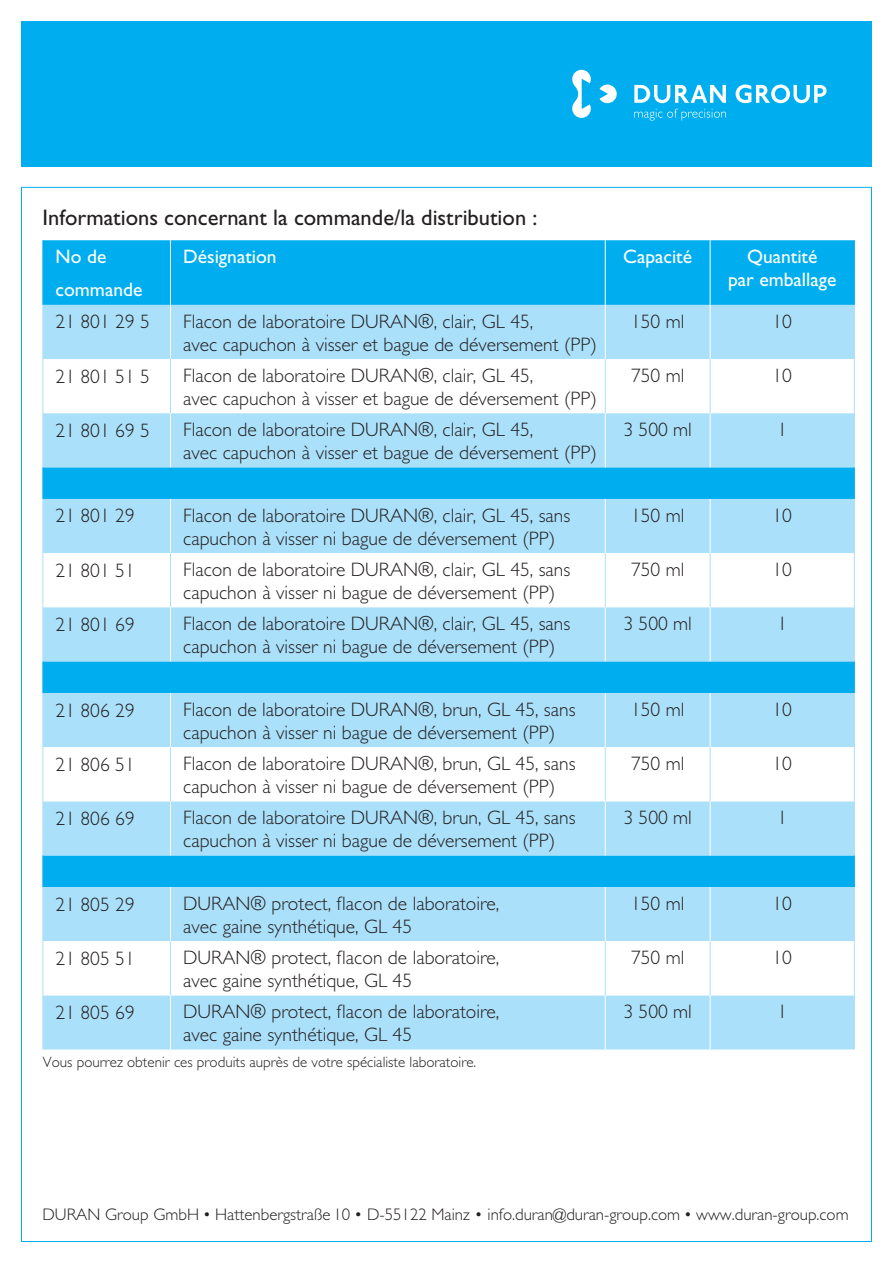
<style>
.page{position:relative;width:893px;height:1263px;background:#fff}
.page>*{position:absolute;margin:0;border:0;box-sizing:border-box;transform-origin:0 0}
.copy__bold{font:22.5px "Gill Sans";color:#231f20}
.Subline{font:300 19.5px/22.5px "Gill Sans";color:#231f20}
.Subline-2{font:19.5px/33px "Gill Sans";color:#fff}
.t1{font:300 16.8px "Gill Sans";color:#231f20}
.t2{font:300 15px "Gill Sans";color:#231f20}
</style>
<div class="page">
<div style="left:21px;top:21px;width:851px;height:145px;background:#00aeef"></div>
<svg style="left:572px;top:70px;width:45px;height:48px"></svg>
<svg style="left:634px;top:85px;width:192px;height:18px"></svg>
<svg style="left:634px;top:109px;width:92px;height:12px"></svg>
<div style="left:44px;top:240px;width:810px;height:65px;background:#00aeef"></div>
<div style="left:44px;top:305px;width:810px;height:744px;background:#aae0f9"></div>
<svg style="left:44px;top:359px;width:810px;height:636px;fill:#aae0f9"></svg>
<hr style="left:605px;top:240px;width:1px;height:65px;background:#fff">
<hr style="left:43px;top:359px;width:1px;height:54px;background:#aae0f9">
<hr style="left:170px;top:359px;width:1px;height:54px;background:#aae0f9">
<hr style="left:605px;top:359px;width:1px;height:54px;background:#aae0f9">
<hr style="left:710px;top:359px;width:1px;height:54px;background:#aae0f9">
<hr style="left:854px;top:359px;width:1px;height:54px;background:#aae0f9">
<hr style="left:43px;top:553px;width:1px;height:54px;background:#aae0f9">
<hr style="left:170px;top:553px;width:1px;height:54px;background:#aae0f9">
<hr style="left:605px;top:553px;width:1px;height:54px;background:#aae0f9">
<hr style="left:710px;top:553px;width:1px;height:54px;background:#aae0f9">
<hr style="left:854px;top:553px;width:1px;height:54px;background:#aae0f9">
<hr style="left:43px;top:747px;width:1px;height:54px;background:#aae0f9">
<hr style="left:170px;top:747px;width:1px;height:54px;background:#aae0f9">
<hr style="left:605px;top:747px;width:1px;height:54px;background:#aae0f9">
<hr style="left:710px;top:747px;width:1px;height:54px;background:#aae0f9">
<hr style="left:854px;top:747px;width:1px;height:54px;background:#aae0f9">
<hr style="left:43px;top:941px;width:1px;height:54px;background:#aae0f9">
<hr style="left:170px;top:941px;width:1px;height:54px;background:#aae0f9">
<hr style="left:605px;top:941px;width:1px;height:54px;background:#aae0f9">
<hr style="left:710px;top:941px;width:1px;height:54px;background:#aae0f9">
<hr style="left:854px;top:941px;width:1px;height:54px;background:#aae0f9">
<hr style="left:43px;top:240px;width:1px;height:65px;background:#00aeef">
<hr style="left:170px;top:240px;width:1px;height:65px;background:#fff">
<hr style="left:710px;top:240px;width:1px;height:65px;background:#fff">
<hr style="left:854px;top:240px;width:1px;height:65px;background:#00aeef">
<hr style="left:43px;top:305px;width:1px;height:54px;background:#aae0f9">
<hr style="left:854px;top:305px;width:1px;height:54px;background:#aae0f9">
<hr style="left:43px;top:413px;width:1px;height:54px;background:#aae0f9">
<hr style="left:854px;top:413px;width:1px;height:54px;background:#aae0f9">
<hr style="left:43px;top:499px;width:1px;height:54px;background:#aae0f9">
<hr style="left:854px;top:499px;width:1px;height:54px;background:#aae0f9">
<hr style="left:43px;top:607px;width:1px;height:54px;background:#aae0f9">
<hr style="left:854px;top:607px;width:1px;height:54px;background:#aae0f9">
<hr style="left:43px;top:693px;width:1px;height:54px;background:#aae0f9">
<hr style="left:854px;top:693px;width:1px;height:54px;background:#aae0f9">
<hr style="left:43px;top:801px;width:1px;height:54px;background:#aae0f9">
<hr style="left:854px;top:801px;width:1px;height:54px;background:#aae0f9">
<hr style="left:43px;top:887px;width:1px;height:54px;background:#aae0f9">
<hr style="left:854px;top:887px;width:1px;height:54px;background:#aae0f9">
<hr style="left:43px;top:995px;width:1px;height:54px;background:#aae0f9">
<hr style="left:854px;top:995px;width:1px;height:54px;background:#aae0f9">
<hr style="left:170px;top:305px;width:1px;height:54px;background:#fff">
<hr style="left:710px;top:305px;width:1px;height:54px;background:#fff">
<hr style="left:170px;top:413px;width:1px;height:54px;background:#fff">
<hr style="left:710px;top:413px;width:1px;height:54px;background:#fff">
<hr style="left:170px;top:499px;width:1px;height:54px;background:#fff">
<hr style="left:710px;top:499px;width:1px;height:54px;background:#fff">
<hr style="left:170px;top:607px;width:1px;height:54px;background:#fff">
<hr style="left:710px;top:607px;width:1px;height:54px;background:#fff">
<hr style="left:170px;top:693px;width:1px;height:54px;background:#fff">
<hr style="left:710px;top:693px;width:1px;height:54px;background:#fff">
<hr style="left:170px;top:801px;width:1px;height:54px;background:#fff">
<hr style="left:710px;top:801px;width:1px;height:54px;background:#fff">
<hr style="left:170px;top:887px;width:1px;height:54px;background:#fff">
<hr style="left:710px;top:887px;width:1px;height:54px;background:#fff">
<hr style="left:170px;top:995px;width:1px;height:54px;background:#fff">
<hr style="left:710px;top:995px;width:1px;height:54px;background:#fff">
<hr style="left:605px;top:305px;width:1px;height:54px;background:#fff">
<hr style="left:605px;top:413px;width:1px;height:54px;background:#fff">
<hr style="left:605px;top:499px;width:1px;height:54px;background:#fff">
<hr style="left:605px;top:607px;width:1px;height:54px;background:#fff">
<hr style="left:605px;top:693px;width:1px;height:54px;background:#fff">
<hr style="left:605px;top:801px;width:1px;height:54px;background:#fff">
<hr style="left:605px;top:887px;width:1px;height:54px;background:#fff">
<hr style="left:605px;top:995px;width:1px;height:54px;background:#fff">
<hr style="left:43px;top:855px;width:1px;height:32px;background:#00aeef">
<hr style="left:854px;top:855px;width:1px;height:32px;background:#00aeef">
<hr style="left:43px;top:467px;width:1px;height:32px;background:#00aeef">
<hr style="left:854px;top:467px;width:1px;height:32px;background:#00aeef">
<hr style="left:43px;top:661px;width:1px;height:32px;background:#00aeef">
<hr style="left:854px;top:661px;width:1px;height:32px;background:#00aeef">
<p class="copy__bold" style="left:43px;top:205px;width:496px">Informations concernant la commande/la distribution :</p>
<p class="Subline-2" style="left:56px;top:240px;width:88px">No de commande</p>
<p class="Subline-2" style="left:183px;top:240px;width:95px">Désignation</p>
<p class="Subline-2" style="left:623px;top:240px;width:70px">Capacité</p>
<p class="Subline-2" style="left:728px;top:246px;width:110px;line-height:22.5px;text-align:center">Quantité<br>par emballage</p>
<p class="Subline" style="left:56px;top:311px;width:96px">21 801 29 5</p>
<p class="Subline" style="left:183px;top:310px;width:415px">Flacon de laboratoire DURAN®, clair, GL 45,<br>avec capuchon à visser et bague de déversement (PP)</p>
<p class="Subline" style="left:631px;top:310px;width:55px">150 ml</p>
<p class="Subline" style="left:772px;top:310px;width:21px">10</p>
<p class="Subline" style="left:56px;top:365px;width:96px">21 801 51 5</p>
<p class="Subline" style="left:183px;top:365px;width:415px">Flacon de laboratoire DURAN®, clair, GL 45,<br>avec capuchon à visser et bague de déversement (PP)</p>
<p class="Subline" style="left:631px;top:365px;width:55px">750 ml</p>
<p class="Subline" style="left:772px;top:365px;width:21px">10</p>
<p class="Subline" style="left:56px;top:419px;width:96px">21 801 69 5</p>
<p class="Subline" style="left:183px;top:419px;width:415px">Flacon de laboratoire DURAN®, clair, GL 45,<br>avec capuchon à visser et bague de déversement (PP)</p>
<p class="Subline" style="left:623px;top:419px;width:70px">3 500 ml</p>
<p class="Subline" style="left:777px;top:419px;width:11px">1</p>
<p class="Subline" style="left:56px;top:505px;width:81px">21 801 29</p>
<p class="Subline" style="left:183px;top:504px;width:389px">Flacon de laboratoire DURAN®, clair, GL 45, sans capuchon à visser ni bague de déversement (PP)</p>
<p class="Subline" style="left:631px;top:504px;width:55px">150 ml</p>
<p class="Subline" style="left:772px;top:504px;width:21px">10</p>
<p class="Subline" style="left:56px;top:559px;width:81px">21 801 51</p>
<p class="Subline" style="left:183px;top:559px;width:389px">Flacon de laboratoire DURAN®, clair, GL 45, sans capuchon à visser ni bague de déversement (PP)</p>
<p class="Subline" style="left:631px;top:559px;width:55px">750 ml</p>
<p class="Subline" style="left:772px;top:559px;width:21px">10</p>
<p class="Subline" style="left:56px;top:613px;width:81px">21 801 69</p>
<p class="Subline" style="left:183px;top:613px;width:389px">Flacon de laboratoire DURAN®, clair, GL 45, sans capuchon à visser ni bague de déversement (PP)</p>
<p class="Subline" style="left:623px;top:613px;width:70px">3 500 ml</p>
<p class="Subline" style="left:777px;top:613px;width:11px">1</p>
<p class="Subline" style="left:56px;top:699px;width:81px">21 806 29</p>
<p class="Subline" style="left:183px;top:699px;width:394px">Flacon de laboratoire DURAN®, brun, GL 45, sans capuchon à visser ni bague de déversement (PP)</p>
<p class="Subline" style="left:631px;top:699px;width:55px">150 ml</p>
<p class="Subline" style="left:772px;top:699px;width:21px">10</p>
<p class="Subline" style="left:56px;top:753px;width:81px">21 806 51</p>
<p class="Subline" style="left:183px;top:753px;width:394px">Flacon de laboratoire DURAN®, brun, GL 45, sans capuchon à visser ni bague de déversement (PP)</p>
<p class="Subline" style="left:631px;top:753px;width:55px">750 ml</p>
<p class="Subline" style="left:772px;top:753px;width:21px">10</p>
<p class="Subline" style="left:56px;top:807px;width:81px">21 806 69</p>
<p class="Subline" style="left:183px;top:807px;width:394px">Flacon de laboratoire DURAN®, brun, GL 45, sans capuchon à visser ni bague de déversement (PP)</p>
<p class="Subline" style="left:623px;top:807px;width:70px">3 500 ml</p>
<p class="Subline" style="left:777px;top:807px;width:11px">1</p>
<p class="Subline" style="left:56px;top:893px;width:81px">21 805 29</p>
<p class="Subline" style="left:183px;top:893px;width:318px">DURAN® protect, flacon de laboratoire, avec gaine synthétique, GL 45</p>
<p class="Subline" style="left:631px;top:893px;width:55px">150 ml</p>
<p class="Subline" style="left:772px;top:893px;width:21px">10</p>
<p class="Subline" style="left:56px;top:947px;width:81px">21 805 51</p>
<p class="Subline" style="left:183px;top:947px;width:318px">DURAN® protect, flacon de laboratoire, avec gaine synthétique, GL 45</p>
<p class="Subline" style="left:631px;top:947px;width:55px">750 ml</p>
<p class="Subline" style="left:772px;top:947px;width:21px">10</p>
<p class="Subline" style="left:56px;top:1001px;width:81px">21 805 69</p>
<p class="Subline" style="left:183px;top:1001px;width:318px">DURAN® protect, flacon de laboratoire, avec gaine synthétique, GL 45</p>
<p class="Subline" style="left:623px;top:1001px;width:70px">3 500 ml</p>
<p class="Subline" style="left:777px;top:1001px;width:11px">1</p>
<p class="t2" style="left:43px;top:1053px;width:435px">Vous pourrez obtenir ces produits auprès de votre spécialiste laboratoire.</p>
<p class="t1" style="left:43px;top:1205px;width:808px">DURAN Group GmbH • Hattenbergstraße 10 • D-55122 Mainz • info.duran@duran-group.com • www.duran-group.com</p>
</div>
